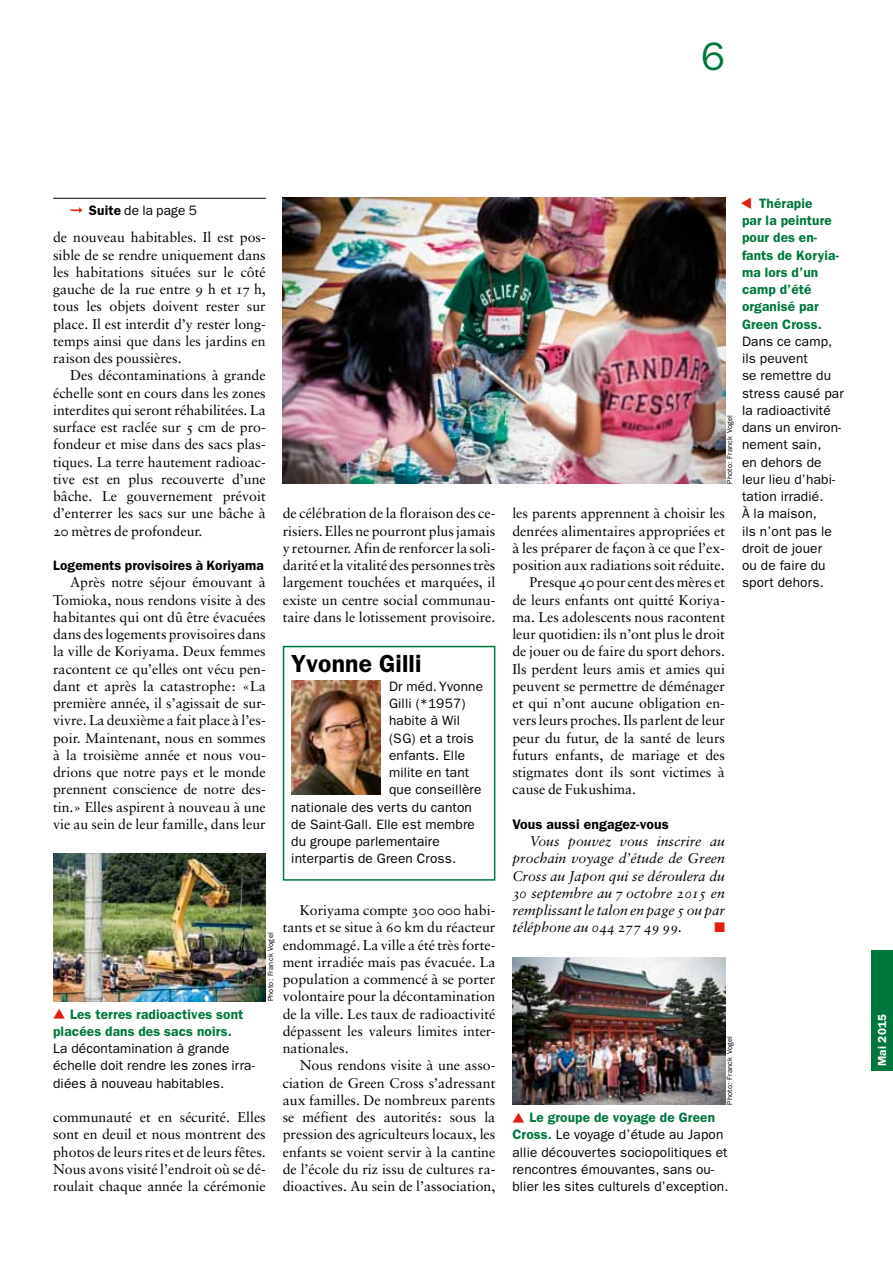
<style>
.page{position:relative;width:893px;height:1263px;background:#fff}
.page>*{position:absolute;margin:0;border:0;box-sizing:border-box;transform-origin:0 0}
.t1{font:39.75px "ITC Franklin Gothic Std";color:#00773d}
.t2{font:600 24.75px "ITC Franklin Gothic Std";letter-spacing:.005em;color:#000}
.t3{font:14.1px/17.2px "Sabon";color:#000;text-align:justify}
.t4{font:italic 14.1px/17.2px "Sabon";color:#000;text-align:justify}
.t5{font:600 13.95px "ITC Franklin Gothic Std";letter-spacing:.01em;color:#000}
.t6{font:13.95px "Zapf Dingbats ITC";color:#e41d13}
.t7{font:13.65px/17.2px "ITC Franklin Gothic Std";letter-spacing:.01em;color:#000}
.t8{font:600 13.65px/17.2px "ITC Franklin Gothic Std";letter-spacing:.01em;color:#00773d}
.t9{font:600 13.65px "ITC Franklin Gothic Std";letter-spacing:.01em;color:#000}
.t10{font:600 11.7px "ITC Franklin Gothic Std";letter-spacing:.015em;color:#fff}
.t11{font:7.5px "ITC Franklin Gothic Std";letter-spacing:.04em;color:#000}
.s1{color:#e41d13}
.s2{font-weight:600}
.s3{font-family:"Sabon Roman SC"}
.s4{font-family:"Sabon Italic Os F";font-style:normal}
.s5{font-weight:600;color:#00773d}
</style>
<div class="page">
<hr style="left:53px;top:198px;width:213px;height:1px;background:#000">
<div style="left:872px;top:950px;width:21px;height:120px;background:#00773d"></div>
<img style="left:283px;top:198px;width:442px;height:286px">
<img style="left:53px;top:853px;width:213px;height:148px">
<img style="left:512px;top:957px;width:213px;height:148px">
<div style="left:283px;top:646px;width:212px;height:235px;border:2px solid #00773d"></div>
<img style="left:291px;top:681px;width:90px;height:113px">
<h1 class="t1" style="left:701px;top:33px;width:25px">6</h1>
<p class="t7" style="left:70px;top:202px;width:128px"><span class="s1">➞</span> <span class="s2">Suite</span> de la page 5</p>
<p class="t3" style="left:53px;top:229px;width:214px">de nouveau habitables. Il est pos&shy;sible de se rendre uniquement dans les habitations situées sur le côté gauche de la rue entre <span class="s3">9</span> h et <span class="s3">17</span> h, tous les objets doivent rester sur place. Il est interdit d’y rester long&shy;temps ainsi que dans les jardins en raison des poussières.</p>
<p class="t3" style="left:53px;top:367px;width:214px;text-indent:17px">Des décontaminations à grande échelle sont en cours dans les zones interdites qui seront réhabilitées. La surface est raclée sur <span class="s3">5</span> cm de pro&shy;fondeur et mise dans des sacs plas&shy;tiques. La terre hautement radioac&shy;tive est en plus recouverte d’une bâche. Le gouvernement prévoit d’enterrer les sacs sur une bâche à <span class="s3">20</span> mètres de profondeur.</p>
<p class="t9" style="left:53px;top:557px;width:212px">Logements provisoires à Koriyama</p>
<p class="t3" style="left:53px;top:574px;width:214px;text-indent:17px">Après notre séjour émouvant à Tomioka, nous rendons visite à des habitantes qui ont dû être évacuées dans des logements provisoires dans la ville de Koriyama. Deux femmes racontent ce qu’elles ont vécu pen&shy;dant et après la catastrophe: «La première année, il s’agissait de sur&shy;vivre. La deuxième a fait place à l’es&shy;poir. Maintenant, nous en sommes à la troisième année et nous vou&shy;drions que notre pays et le monde prennent conscience de notre des&shy;tin.» Elles aspirent à nouveau à une vie au sein de leur famille, dans leur</p>
<p class="t3" style="left:283px;top:505px;width:214px">de célébration de la floraison des ce&shy;risiers. Elles ne pourront plus jamais y retourner. Afin de renforcer la soli&shy;darité et la vitalité des personnes très largement touchées et marquées, il existe un centre social communau&shy;taire dans le lotissement provisoire.</p>
<h2 class="t2" style="left:291px;top:649px;width:132px">Yvonne Gilli</h2>
<p class="t7" style="left:389px;top:678px;width:96px">Dr méd. Yvonne</p>
<p class="t7" style="left:389px;top:695px;width:78px">Gilli (*1957)</p>
<p class="t7" style="left:389px;top:712px;width:73px">habite à Wil</p>
<p class="t7" style="left:389px;top:729px;width:86px">(SG) et a trois</p>
<p class="t7" style="left:389px;top:747px;width:78px">enfants. Elle</p>
<p class="t7" style="left:389px;top:764px;width:82px">milite en tant</p>
<p class="t7" style="left:389px;top:781px;width:94px">que conseillère</p>
<p class="t7" style="left:291px;top:798px;width:182px">nationale des verts du canton</p>
<p class="t7" style="left:291px;top:816px;width:185px">de Saint-Gall. Elle est membre</p>
<p class="t7" style="left:291px;top:833px;width:150px">du groupe parlementaire</p>
<p class="t7" style="left:291px;top:850px;width:166px">interpartis de Green Cross.</p>
<p class="t8" style="left:53px;top:1005px;width:192px;text-indent:17px">Les terres radioactives sont placées dans des sacs noirs.</p>
<p class="t7" style="left:53px;top:1040px;width:203px">La décontamination à grande échelle doit rendre les zones irra&shy;diées à nouveau habitables.</p>
<p class="t11" style="left:266px;top:1001px;width:71px;rotate:-90deg">Photo: Franck Vogel</p>
<p class="t3" style="left:53px;top:1108px;width:214px">communauté et en sécurité. Elles sont en deuil et nous montrent des photos de leurs rites et de leurs fêtes.<br>Nous avons visité l’endroit où se dé&shy;roulait chaque année la cérémonie</p>
<p class="t3" style="left:283px;top:901px;width:214px;text-indent:17px">Koriyama compte <span class="s3">300 000</span> habi&shy;tants et se situe à <span class="s3">60</span> km du réacteur endommagé. La ville a été très forte&shy;ment irradiée mais pas évacuée. La population a commencé à se porter volontaire pour la décontamination de la ville. Les taux de radioactivité dépassent les valeurs limites inter&shy;nationales.</p>
<p class="t3" style="left:283px;top:1057px;width:214px;text-indent:17px">Nous rendons visite à une asso&shy;ciation de Green Cross s’adressant aux familles. De nombreux parents se méfient des autorités: sous la pression des agriculteurs locaux, les enfants se voient servir à la cantine de l’école du riz issu de cultures ra&shy;dioactives. Au sein de l’association,</p>
<p class="t11" style="left:725px;top:484px;width:71px;rotate:-90deg">Photo: Franck Vogel</p>
<p class="t3" style="left:512px;top:505px;width:214px">les parents apprennent à choisir les</p>
<p class="t3" style="left:512px;top:522px;width:214px">denrées alimentaires appropriées et</p>
<p class="t3" style="left:512px;top:539px;width:214px">à les préparer de façon à ce que l’ex-</p>
<p class="t3" style="left:512px;top:556px;width:214px">position aux radiations soit réduite.</p>
<p class="t3" style="left:529px;top:574px;width:197px">Presque <span class="s3">40</span> pour cent des mères et</p>
<p class="t3" style="left:512px;top:591px;width:214px">de leurs enfants ont quitté Koriya-</p>
<p class="t3" style="left:512px;top:608px;width:214px">ma. Les adolescents nous racontent</p>
<p class="t3" style="left:512px;top:625px;width:214px">leur quotidien: ils n’ont plus le droit</p>
<p class="t3" style="left:512px;top:643px;width:214px">de jouer ou de faire du sport dehors.</p>
<p class="t3" style="left:512px;top:660px;width:214px">Ils perdent leurs amis et amies qui</p>
<p class="t3" style="left:512px;top:677px;width:214px">peuvent se permettre de déménager</p>
<p class="t3" style="left:512px;top:694px;width:214px">et qui n’ont aucune obligation en-</p>
<p class="t3" style="left:512px;top:712px;width:214px">vers leurs proches. Ils parlent de leur</p>
<p class="t3" style="left:512px;top:729px;width:214px">peur du futur, de la santé de leurs</p>
<p class="t3" style="left:512px;top:746px;width:214px">futurs enfants, de mariage et des</p>
<p class="t3" style="left:512px;top:763px;width:214px">stigmates dont ils sont victimes à</p>
<p class="t3" style="left:512px;top:781px;width:125px">cause de Fukushima.</p>
<p class="t5" style="left:512px;top:816px;width:158px">Vous aussi engagez-vous</p>
<p class="t4" style="left:512px;top:832px;width:214px;text-indent:17px">Vous pouvez vous inscrire au prochain voyage d’étude de Green Cross au Japon qui se déroulera du <span class="s4">30</span> septembre au <span class="s4">7</span> octobre <span class="s4">2015</span> en remplissant le talon en page <span class="s4">5</span> ou par téléphone au <span class="s4">044 277 49 99</span>.</p>
<p class="t6" style="left:714px;top:921px;width:12px">■</p>
<p class="t8" style="left:742px;top:194px;width:98px;text-indent:17px">Thérapie<br>par la peinture pour des en&shy;fants de Koryia&shy;ma lors d’un camp d’été organisé par<br>Green Cross.</p>
<p class="t7" style="left:742px;top:333px;width:103px">Dans ce camp, ils peuvent<br>se remettre du stress causé par la radioactivité dans un environ&shy;nement sain,<br>en dehors de leur lieu d’habi&shy;tation irradié.<br>À la maison,<br>ils n’ont pas le droit de jouer<br>ou de faire du sport dehors.</p>
<p class="t11" style="left:725px;top:1105px;width:71px;rotate:-90deg">Photo: Franck Vogel</p>
<p class="t7" style="left:512px;top:1109px;width:218px;text-indent:17px"><span class="s5">Le groupe de voyage de Green Cross.</span> Le voyage d’étude au Japon allie découvertes sociopolitiques et rencontres émouvantes, sans ou&shy;blier les sites culturels d’exception.</p>
<p class="t10" style="left:875px;top:1066px;width:54px;rotate:-90deg">Mai 2015</p>
</div>
